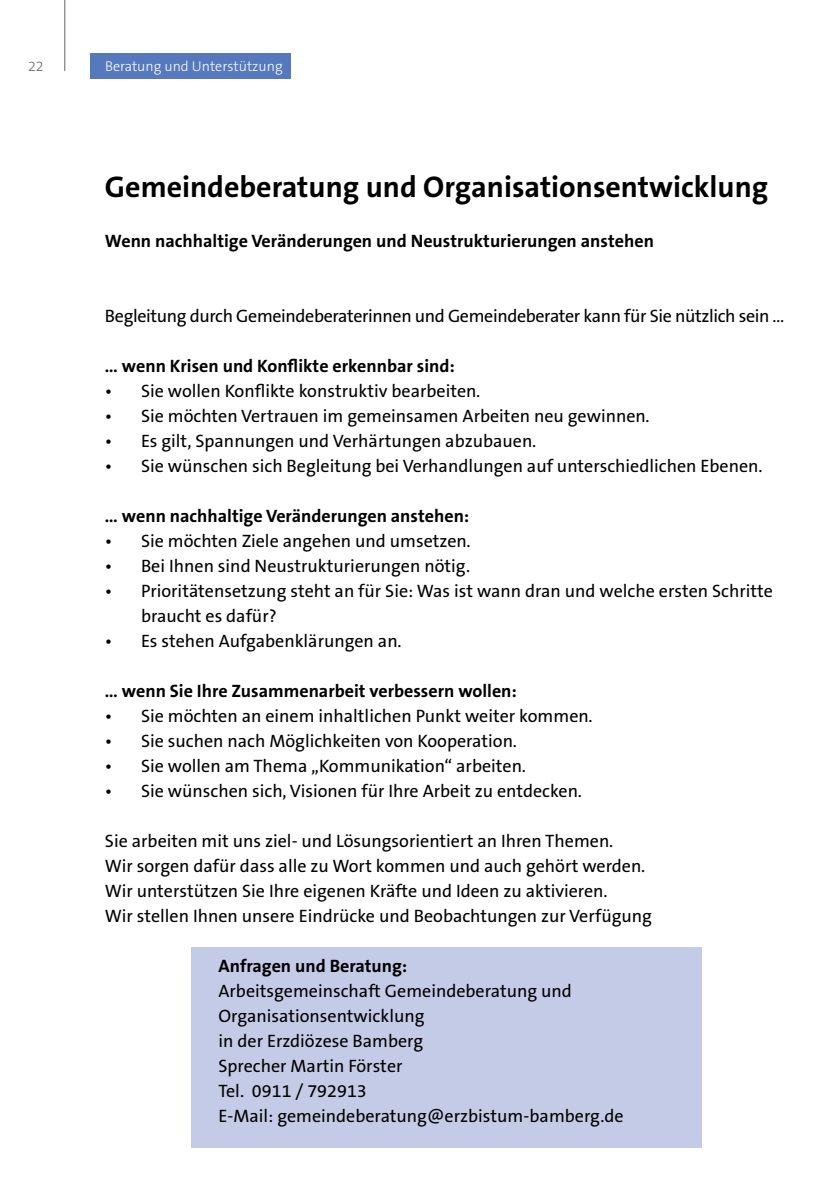
<style>
.page{position:relative;width:840px;height:1191px;background:#fff}
.page>*{position:absolute;margin:0;border:0;box-sizing:border-box;transform-origin:0 0}
.t1{font:700 30px "The Sans B W7";color:#000}
.t2{font:18px/25px "The Sans B W5 Plain";color:#000}
.t3{font:700 18px "The Sans B W7";color:#000}
.t4{font:18px "The Sans B W5 Plain";letter-spacing:-.02em;color:#000}
.t5{font:300 14.2px "The Sans B W3";color:#fff}
.t6{font:300 14.2px "The Sans B W3";color:#636366}
</style>
<div class="page">
<div style="left:90px;top:54px;width:201px;height:25px;background:#5679bd"></div>
<div style="left:190px;top:947px;width:511px;height:200px;background:#c4cbe6"></div>
<hr style="left:64px;top:0;width:1px;height:71px;background:#636366">
<p class="t6" style="left:28px;top:57px;width:17px">22</p>
<p class="t5" style="left:105px;top:57px;width:179px">Beratung und Unterstützung</p>
<h1 class="t1" style="left:105px;top:168px;width:664px">Gemeindeberatung und Organisationsentwicklung</h1>
<p class="t3" style="left:105px;top:229px;width:550px">Wenn nachhaltige Veränderungen und Neustrukturierungen anstehen</p>
<p class="t4" style="left:105px;top:304px;width:680px">Begleitung durch Gemeindeberaterinnen und Gemeindeberater kann für Sie nützlich sein …</p>
<p class="t3" style="left:105px;top:354px;width:351px">… wenn Krisen und Konflikte erkennbar sind:</p>
<p class="t2" style="left:105px;top:379px;width:376px">• Sie wollen Konflikte konstruktiv bearbeiten.</p>
<p class="t2" style="left:105px;top:404px;width:546px">• Sie möchten Vertrauen im gemeinsamen Arbeiten neu gewinnen.</p>
<p class="t2" style="left:105px;top:429px;width:432px">• Es gilt, Spannungen und Verhärtungen abzubauen.</p>
<p class="t2" style="left:105px;top:454px;width:658px">• Sie wünschen sich Begleitung bei Verhandlungen auf unterschiedlichen Ebenen.</p>
<p class="t3" style="left:105px;top:504px;width:365px">… wenn nachhaltige Veränderungen anstehen:</p>
<p class="t2" style="left:105px;top:529px;width:367px">• Sie möchten Ziele angehen und umsetzen.</p>
<p class="t2" style="left:105px;top:554px;width:366px">• Bei Ihnen sind Neustrukturierungen nötig.</p>
<p class="t2" style="left:141px;top:579px;width:633px;text-indent:-36px">• Prioritätensetzung steht an für Sie: Was ist wann dran und welche ersten Schritte braucht es dafür?</p>
<p class="t2" style="left:105px;top:629px;width:298px">• Es stehen Aufgabenklärungen an.</p>
<p class="t3" style="left:105px;top:679px;width:413px">… wenn Sie Ihre Zusammenarbeit verbessern wollen:</p>
<p class="t2" style="left:105px;top:704px;width:489px">• Sie möchten an einem inhaltlichen Punkt weiter kommen.</p>
<p class="t2" style="left:105px;top:729px;width:413px">• Sie suchen nach Möglichkeiten von Kooperation.</p>
<p class="t2" style="left:105px;top:754px;width:422px">• Sie wollen am Thema „Kommunikation“ arbeiten.</p>
<p class="t2" style="left:105px;top:779px;width:478px">• Sie wünschen sich, Visionen für Ihre Arbeit zu entdecken.</p>
<p class="t2" style="left:105px;top:829px;width:548px">Sie arbeiten mit uns ziel- und Lösungsorientiert an Ihren Themen.<br>Wir sorgen dafür dass alle zu Wort kommen und auch gehört werden.<br>Wir unterstützen Sie Ihre eigenen Kräfte und Ideen zu aktivieren.<br>Wir stellen Ihnen unsere Eindrücke und Beobachtungen zur Verfügung</p>
<p class="t3" style="left:218px;top:954px;width:190px">Anfragen und Beratung:</p>
<p class="t2" style="left:218px;top:979px;width:406px">Arbeitsgemeinschaft Gemeindeberatung und<br>Organisationsentwicklung<br>in der Erzdiözese Bamberg<br>Sprecher Martin Förster<br>Tel. 0911 / 792913<br>E-Mail: gemeindeberatung@erzbistum-bamberg.de</p>
</div>
